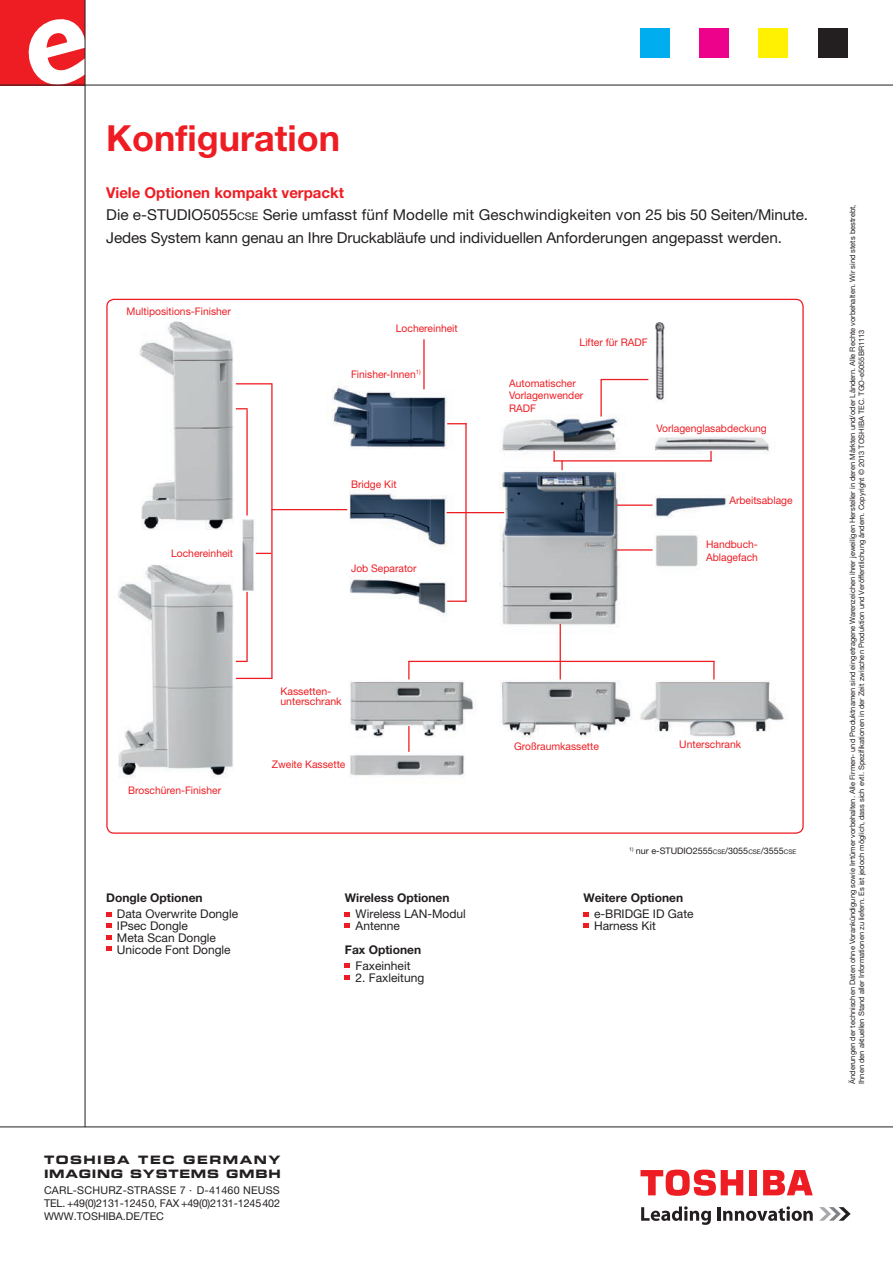
<style>
.page{position:relative;width:893px;height:1263px;background:#fff}
.page>*{position:absolute;margin:0;border:0;box-sizing:border-box;transform-origin:0 0}
.t1{font:700 36px "Helvetica Neue LT Pro";color:#ee1d23}
.t2{font:15px/22.5px "Helvetica Neue LT Pro";color:#231f20}
.t3{font:12px/12px "Helvetica Neue LT Pro";color:#231f20}
.t4{font:700 12px "Helvetica Neue LT Pro";color:#231f20}
.t5{font:11.55px/14px "Eurostile LT Std Bold Ex 2";letter-spacing:.06em;color:#231f20}
.t6{font:10.8px/12.9px "Helvetica Neue LT Pro";letter-spacing:.02em;color:#231f20;text-align:justify}
.t7{font:10.5px/12.6px "Helvetica Neue LT Pro";color:#ee1d23}
.t8{font:9px "Helvetica Neue LT Pro";color:#231f20}
.t9{font:7.5px/9px "Helvetica Neue";color:#231f20}
.s1{font-weight:700;color:#ee1d23}
.s2{font-size:10.5px}
.s3{font-size:6.3px}
.s4{font-family:"Helvetica Neue LT Pro"}
</style>
<div class="page">
<img style="left:107px;top:300px;width:677px;height:532px">
<svg style="left:553px;top:451px;width:2px;height:9px"></svg>
<svg style="left:710px;top:451px;width:2px;height:9px"></svg>
<hr style="left:553px;top:460px;width:159px;height:1px;background:#ee1d23">
<svg style="left:561px;top:461px;width:2px;height:9px"></svg>
<svg style="left:600px;top:378px;width:50px;height:40px"></svg>
<hr style="left:617px;top:504px;width:36px;height:2px;background:#ee1d23">
<hr style="left:617px;top:549px;width:36px;height:2px;background:#ee1d23">
<hr style="left:408px;top:726px;width:2px;height:26px;background:#ee1d23">
<hr style="left:271px;top:509px;width:76px;height:1px;background:#ee1d23">
<hr style="left:560px;top:624px;width:1px;height:55px;background:#ee1d23">
<svg style="left:713px;top:662px;width:2px;height:17px"></svg>
<svg style="left:408px;top:662px;width:2px;height:17px"></svg>
<hr style="left:408px;top:661px;width:307px;height:1px;background:#ee1d23">
<hr style="left:466px;top:512px;width:38px;height:1px;background:#ee1d23">
<svg style="left:447px;top:512px;width:18px;height:1px"></svg>
<svg style="left:447px;top:423px;width:18px;height:1px"></svg>
<svg style="left:447px;top:601px;width:18px;height:1px"></svg>
<hr style="left:465px;top:423px;width:2px;height:179px;background:#ee1d23">
<hr style="left:423px;top:339px;width:2px;height:50px;background:#ee1d23">
<svg style="left:236px;top:408px;width:12px;height:1px"></svg>
<hr style="left:246px;top:409px;width:2px;height:106px;background:#ee1d23">
<hr style="left:246px;top:592px;width:2px;height:70px;background:#ee1d23">
<hr style="left:271px;top:383px;width:2px;height:296px;background:#ee1d23">
<hr style="left:236px;top:383px;width:36px;height:1px;background:#ee1d23">
<hr style="left:236px;top:678px;width:36px;height:1px;background:#ee1d23">
<svg style="left:256px;top:553px;width:15px;height:1px"></svg>
<div style="left:0;top:0;width:85px;height:85px;background:#ee1d23"></div>
<svg style="left:25px;top:15px;width:60px;height:70px"></svg>
<hr style="left:0;top:1126px;width:893px;height:1px;background:#231f20">
<hr style="left:85px;top:0;width:1px;height:1127px;background:#231f20">
<svg style="left:819px;top:1207px;width:32px;height:14px"></svg>
<svg style="left:641px;top:1206px;width:70px;height:19px"></svg>
<hr style="left:718px;top:1207px;width:3px;height:14px;background:#231f20">
<svg style="left:723px;top:1206px;width:90px;height:15px"></svg>
<div style="left:749px;top:1170px;width:8px;height:25px;background:#ee1d23"></div>
<svg style="left:763px;top:1170px;width:50px;height:25px"></svg>
<svg style="left:640px;top:1169px;width:103px;height:27px"></svg>
<div style="left:640px;top:28px;width:30px;height:29px;background:#00aeef"></div>
<div style="left:699px;top:28px;width:30px;height:29px;background:#ed028c"></div>
<div style="left:758px;top:28px;width:30px;height:29px;background:#fff101"></div>
<div style="left:818px;top:28px;width:29px;height:29px;background:#231f20"></div>
<hr style="left:0;top:85px;width:893px;height:1px;background:#231f20">
<svg style="left:106px;top:912px;width:6px;height:5px"></svg>
<svg style="left:106px;top:935px;width:6px;height:5px"></svg>
<svg style="left:106px;top:923px;width:6px;height:5px"></svg>
<svg style="left:106px;top:946px;width:6px;height:5px"></svg>
<svg style="left:344px;top:912px;width:6px;height:5px"></svg>
<svg style="left:344px;top:923px;width:6px;height:5px"></svg>
<svg style="left:344px;top:963px;width:6px;height:5px"></svg>
<svg style="left:344px;top:975px;width:6px;height:5px"></svg>
<svg style="left:583px;top:912px;width:6px;height:5px"></svg>
<svg style="left:583px;top:923px;width:6px;height:5px"></svg>
<h1 class="t1" style="left:106px;top:116px;width:235px">Konfiguration</h1>
<h2 class="t2" style="left:106px;top:181px;width:703px"><span class="s1">Viele Optionen kompakt verpackt<br></span>Die e-STUDIO5055<span class="s2">CSE</span> Serie umfasst fünf Modelle mit Geschwindigkeiten von 25 bis 50 Seiten/Minute.<br>Jedes System kann genau an Ihre Druckabläufe und individuellen Anforderungen angepasst werden.</h2>
<h3 class="t7" style="left:127px;top:304px;width:106px">Multipositions-Finisher</h3>
<h3 class="t7" style="left:171px;top:546px;width:63px">Lochereinheit</h3>
<h3 class="t7" style="left:396px;top:322px;width:63px">Lochereinheit</h3>
<h3 class="t7" style="left:351px;top:368px;width:71px">Finisher-Innen<sup>1)</sup></h3>
<h3 class="t7" style="left:351px;top:477px;width:47px">Bridge Kit</h3>
<h3 class="t7" style="left:351px;top:561px;width:67px">Job Separator</h3>
<h3 class="t7" style="left:580px;top:336px;width:70px">Lifter für RADF</h3>
<h3 class="t7" style="left:509px;top:376px;width:76px">Automatischer<br>Vorlagenwender<br>RADF</h3>
<h3 class="t7" style="left:656px;top:422px;width:112px">Vorlagenglasabdeckung</h3>
<h3 class="t7" style="left:729px;top:494px;width:65px">Arbeitsablage</h3>
<h3 class="t7" style="left:706px;top:538px;width:53px">Handbuch-<br>Ablagefach</h3>
<h3 class="t7" style="left:128px;top:784px;width:94px">Broschüren-Finisher</h3>
<h3 class="t7" style="left:280px;top:685px;width:63px;line-height:10.5px">Kassetten&shy;unterschrank</h3>
<h3 class="t7" style="left:272px;top:758px;width:75px">Zweite Kassette</h3>
<h3 class="t4" style="left:106px;top:890px;width:98px">Dongle Optionen</h3>
<h3 class="t3" style="left:117px;top:907px;width:123px">Data Overwrite Dongle<br>IPsec Dongle<br>Meta Scan Dongle<br>Unicode Font Dongle</h3>
<h3 class="t4" style="left:345px;top:890px;width:106px">Wireless Optionen</h3>
<h3 class="t3" style="left:356px;top:907px;width:112px">Wireless LAN-Modul<br>Antenne</h3>
<h3 class="t4" style="left:345px;top:942px;width:78px">Fax Optionen</h3>
<h3 class="t3" style="left:356px;top:959px;width:56px">Faxeinheit</h3>
<h3 class="t3" style="left:356px;top:971px;width:70px">2. Faxleitung</h3>
<h3 class="t7" style="left:514px;top:739px;width:86px">Großraumkassette</h3>
<h3 class="t7" style="left:679px;top:738px;width:63px">Unterschrank</h3>
<p class="t8" style="left:629px;top:845px;width:169px"><sup>1)</sup> nur e-STUDIO2555<span class="s3">CSE</span>/3055<span class="s3">CSE</span>/3555<span class="s3">CSE</span></p>
<h3 class="t4" style="left:583px;top:890px;width:101px">Weitere Optionen</h3>
<h3 class="t3" style="left:594px;top:907px;width:101px">e-BRIDGE ID Gate<br>Harness Kit</h3>
<h3 class="t5" style="left:44px;top:1153px;width:238px">TOSHIBA TEC GERMANY<br>IMAGING SYSTEMS GMBH</h3>
<h3 class="t6" style="left:44px;top:1184px;width:237px">CARL-SCHURZ-STRASSE 7 · D-41460 NEUSS TEL. +49(0)2131-12450, FAX +49(0)2131-1245402<br>WWW.TOSHIBA.DE/TEC</h3>
<p class="t9" style="left:848px;top:1084px;width:881px;rotate:-90deg">Änderungen der technischen Daten ohne Vorankündigung sowie Irrtümer vorbehalten. Alle Firmen- und Produktnamen sind eingetragene Warenzeichen ihrer jeweiligen Hersteller in deren Märkten und/oder Ländern. Alle Rechte vorbehalten. Wir sind stets bestrebt,<br>Ihnen den aktuellen Stand aller Informationen zu liefern. Es ist jedoch möglich, dass sich evtl. Spezifikationen in der Zeit zwischen Produktion und Veröffentlichung ändern. <span class="s4">Copyright © 2013 TOSHIBA TEC. TGO-e5055BR1113</span></p>
</div>
